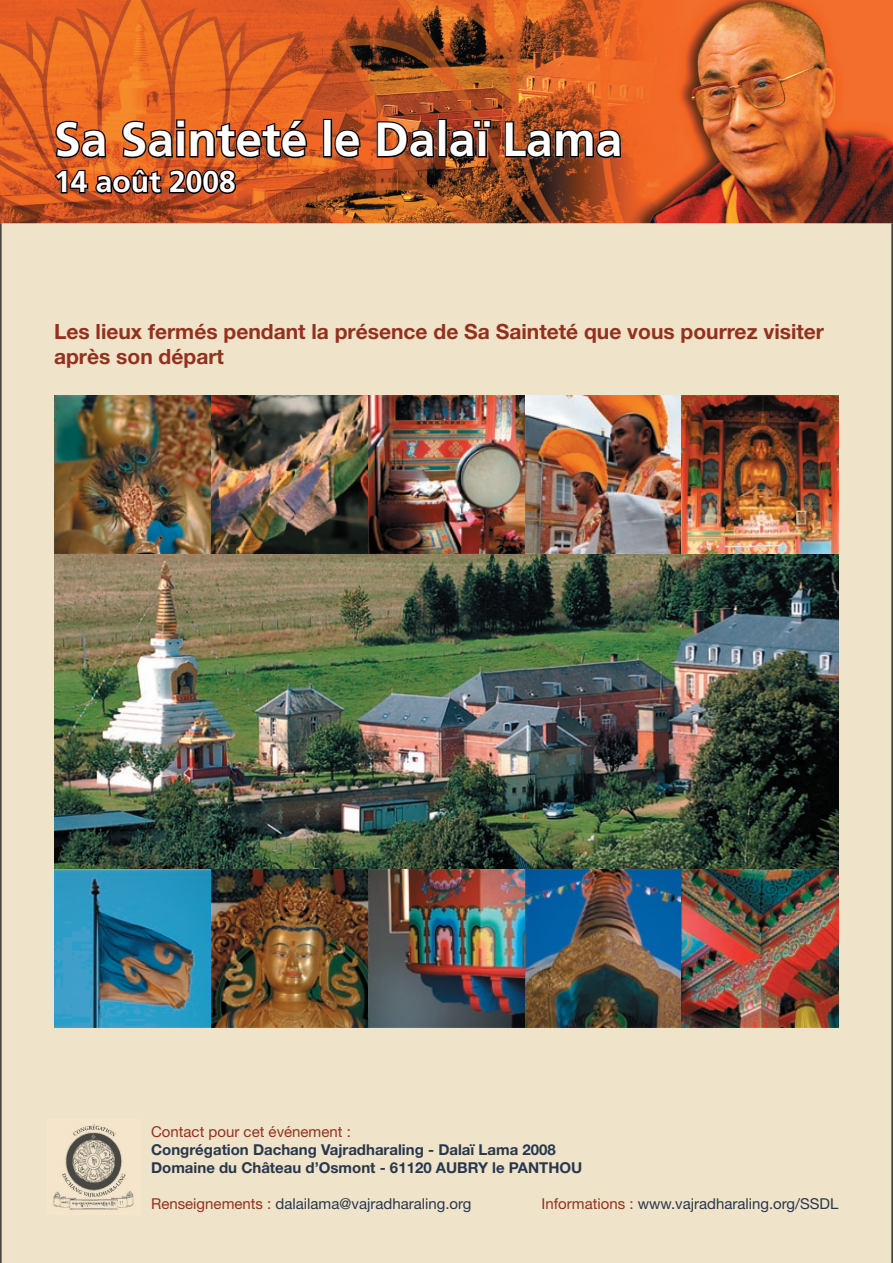
<style>
.page{position:relative;width:893px;height:1263px;background:#fff}
.page>*{position:absolute;margin:0;border:0;box-sizing:border-box;transform-origin:0 0}
.t1{font:700 48px "Frutiger";color:#fff}
.t2{font:700 30px "Frutiger";color:#fff}
.t3{font:700 21px/25.2px "Helvetica Neue";color:#93311f}
.t4{font:700 15px/18px "Helvetica Neue";color:#28374e}
.t5{font:15px "Helvetica Neue";color:#28374e}
.t6{font:15px "Helvetica Neue";color:#93311f}
.s1{color:#93311f}
</style>
<div class="page">
<div style="left:0;top:223px;width:893px;height:1040px;background:#efe3c9"></div>
<hr style="left:891px;top:223px;width:1px;height:1040px;background:#1c160f">
<hr style="left:1px;top:223px;width:1px;height:1040px;background:#1c160f">
<img style="left:0;top:0;width:893px;height:223px">
<img style="left:55px;top:119px;width:436px;height:39px">
<img style="left:131px;top:169px;width:105px;height:25px">
<img style="left:48px;top:1120px;width:93px;height:94px">
<img style="left:54px;top:554px;width:785px;height:315px">
<img style="left:54px;top:870px;width:627px;height:157px">
<img style="left:681px;top:870px;width:158px;height:157px">
<img style="left:54px;top:395px;width:627px;height:158px">
<img style="left:681px;top:395px;width:158px;height:158px">
<h1 class="t1" style="left:54px;top:111px;width:570px">Sa Sainteté le Dalaï Lama</h1>
<h2 class="t2" style="left:54px;top:164px;width:183px">14 août 2008</h2>
<h3 class="t3" style="left:54px;top:318px;width:772px">Les lieux fermés pendant la présence de Sa Sainteté que vous pourrez visiter après son départ</h3>
<p class="t6" style="left:151px;top:1123px;width:201px">Contact pour cet événement :</p>
<p class="t4" style="left:151px;top:1140px;width:433px">Congrégation Dachang Vajradharaling - Dalaï Lama 2008<br>Domaine du Château d’Osmont - 61120 AUBRY le PANTHOU</p>
<p class="t5" style="left:151px;top:1195px;width:322px"><span class="s1">Renseignements :</span> dalailama@vajradharaling.org</p>
<p class="t5" style="left:542px;top:1195px;width:298px"><span class="s1">Informations :</span> www.vajradharaling.org/SSDL</p>
</div>
